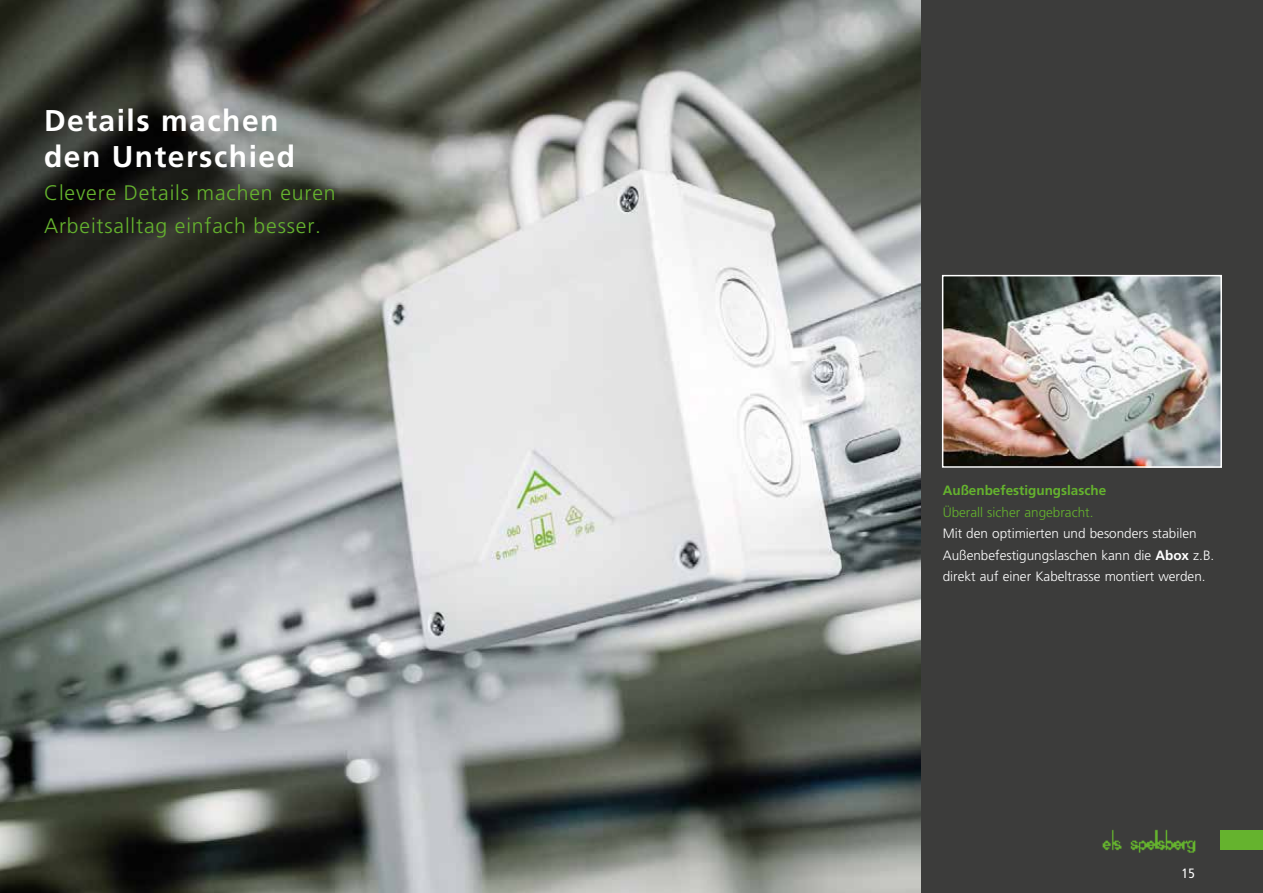
<style>
.page{position:relative;width:1263px;height:893px;background:#fff}
.page>*{position:absolute;margin:0;border:0;box-sizing:border-box;transform-origin:0 0}
.t1{font:700 30px/36px "Frutiger";letter-spacing:.05em;color:#fff}
.t2{font:300 21px/33px "Frutiger";letter-spacing:.04em;color:#65b32e}
.t3{font:300 13.5px/21.5px "Frutiger";color:#fff}
.t4{font:300 13.5px "Frutiger";color:#65b32e}
.t5{font:700 13.5px "Frutiger";color:#65b32e}
.t6{font:condensed 13.5px "Frutiger";color:#fff}
.s1{font-weight:700}
</style>
<div class="page">
<div style="left:921px;top:0;width:342px;height:893px;background:#3c3c3b"></div>
<img style="left:0;top:0;width:921px;height:893px">
<div style="left:1220px;top:830px;width:43px;height:19px;background:#65b32e"></div>
<img style="left:945px;top:278px;width:274px;height:187px">
<div style="left:942px;top:275px;width:280px;height:193px;border:2px solid #fff"></div>
<img style="left:1102px;top:829px;width:94px;height:24px">
<h1 class="t1" style="left:44px;top:103px;width:253px">Details machen den Unterschied</h1>
<h2 class="t2" style="left:44px;top:177px;width:293px">Clevere Details machen euren<br>Arbeitsalltag einfach besser.</h2>
<p class="t5" style="left:943px;top:483px;width:165px">Außenbefestigungslasche</p>
<p class="t4" style="left:943px;top:505px;width:152px">Überall sicher angebracht.</p>
<p class="t3" style="left:943px;top:523px;width:273px">Mit den optimierten und besonders stabilen<br>Außenbefestigungslaschen kann die <span class="s1">Abox</span> z.B. direkt auf einer Kabeltrasse montiert werden.</p>
<p class="t6" style="left:1182px;top:866px;width:14px">15</p>
</div>
